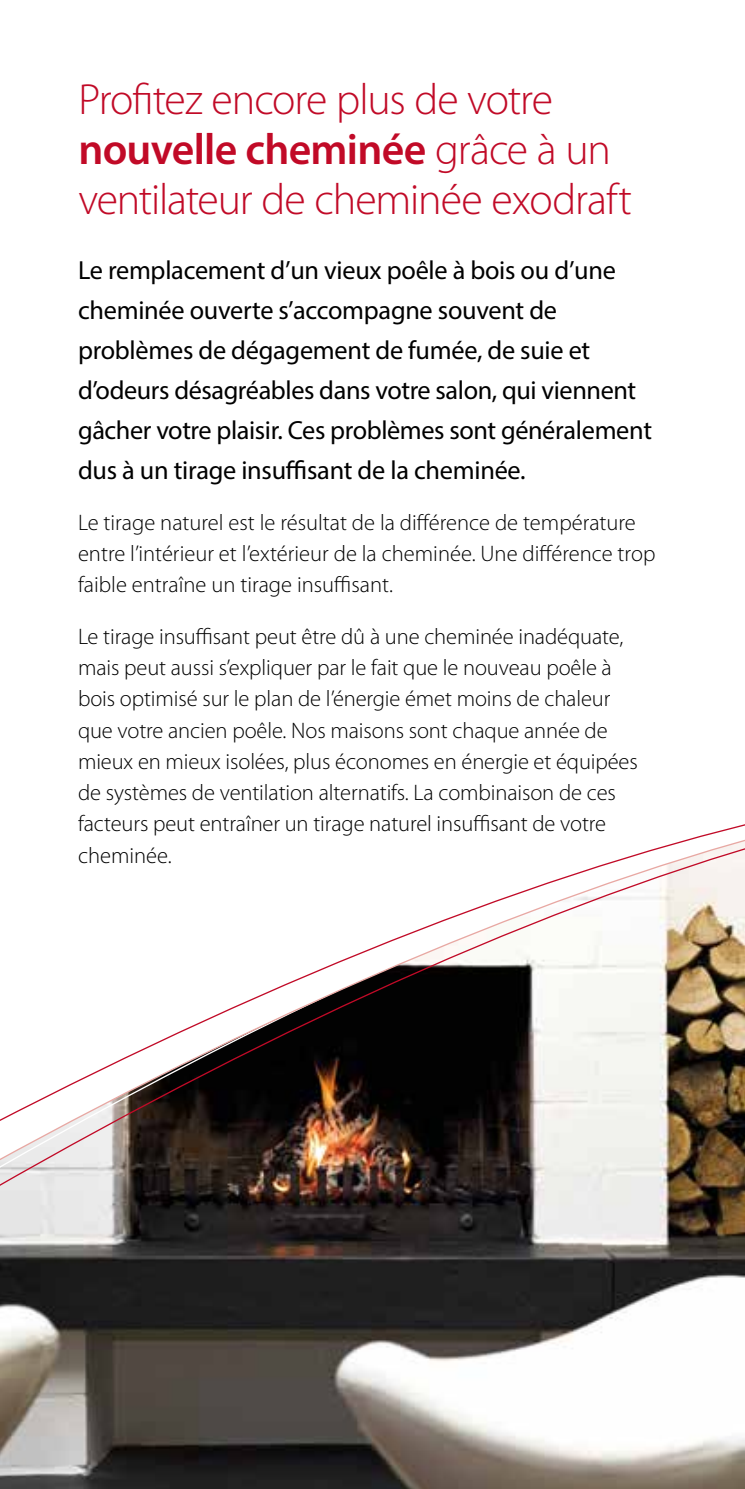
<style>
.page{position:relative;width:745px;height:1489px;background:#fff}
.page>*{position:absolute;margin:0;border:0;box-sizing:border-box;transform-origin:0 0}
.t1{font:300 43.75px/50px "Myriad Pro";letter-spacing:-.025em;color:#c10a27}
.t2{font:26.25px/40px "Myriad Pro";letter-spacing:-.01em;color:#000}
.t3{font:300 22.5px/31.2px "Myriad Pro";letter-spacing:-.005em;color:#000}
.s1{font-weight:600}
</style>
<div class="page">
<img style="left:0;top:1192px;width:744px;height:296px">
<img style="left:0;top:1178px;width:744px;height:14px">
<svg style="left:0;top:824px;width:744px;height:354px"></svg>
<h1 class="t1" style="left:78px;top:75px;width:554px">Profitez encore plus de votre <span class="s1">nouvelle cheminée</span> grâce à un ventilateur de cheminée exodraft</h1>
<p class="t2" style="left:78px;top:249px;width:575px">Le remplacement d’un vieux poêle à bois ou d’une cheminée ouverte s’accompagne souvent de problèmes de dégagement de fumée, de suie et d’odeurs désagréables dans votre salon, qui viennent gâcher votre plaisir. Ces problèmes sont généralement dus à un tirage insuffisant de la cheminée.</p>
<p class="t3" style="left:78px;top:507px;width:578px">Le tirage naturel est le résultat de la différence de température entre l’intérieur et l’extérieur de la cheminée. Une différence trop faible entraîne un tirage insuffisant.</p>
<p class="t3" style="left:78px;top:621px;width:561px">Le tirage insuffisant peut être dû à une cheminée inadéquate, mais peut aussi s’expliquer par le fait que le nouveau poêle à bois optimisé sur le plan de l’énergie émet moins de chaleur que votre ancien poêle. Nos maisons sont chaque année de mieux en mieux isolées, plus économes en énergie et équipées de systèmes de ventilation alternatifs. La combinaison de ces facteurs peut entraîner un tirage naturel insuffisant de votre cheminée.</p>
</div>
